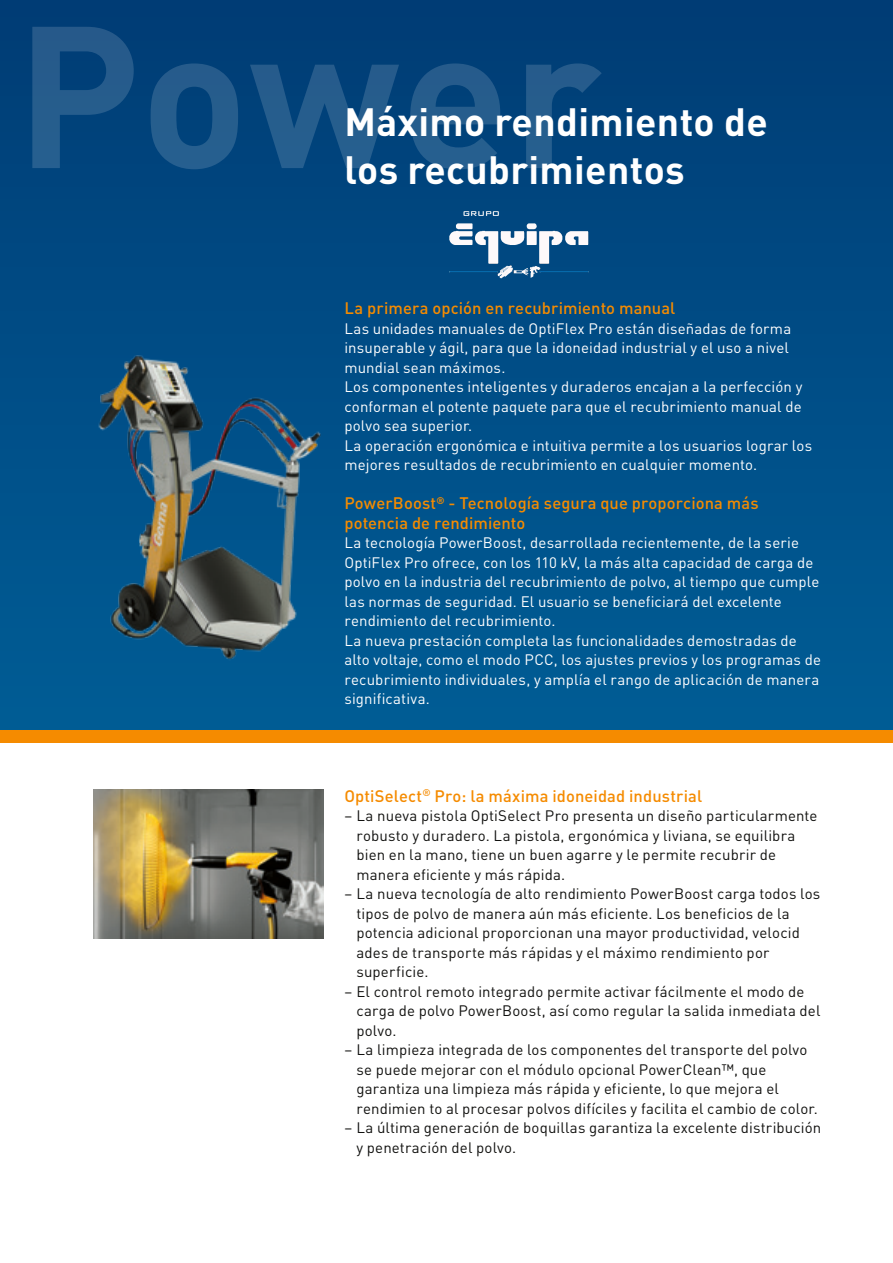
<style>
.page{position:relative;width:893px;height:1263px;background:#fff}
.page>*{position:absolute;margin:0;border:0;box-sizing:border-box;transform-origin:0 0}
.t1{font:700 198.45px "DIN Pro";letter-spacing:.005em;color:#fff}
.Haupttitel_Weiss_Bol{font:700 39px/48px "DIN Pro";letter-spacing:.01em;color:#fff}
.Subtitle_Orange_Medi{font:500 16.5px/19.5px "DIN Pro";letter-spacing:.005em;color:#f58b00}
.Untertitel_Orange_Me{font:500 16.5px "DIN Pro";letter-spacing:.01em;color:#f58b00}
.Text_Schwarz_Regular{font:15px/19.5px "DIN Pro";letter-spacing:.01em;color:#11110f}
.Text_Weiss_Regular_1{font:15px/19.5px "DIN Pro";letter-spacing:.01em;color:#fff}
</style>
<div class="page">
<div style="left:0;top:0;width:893px;height:737px;background:linear-gradient(to bottom,#003c75,#005d96)"></div>
<div style="left:0;top:730px;width:893px;height:13px;background:#f58b00"></div>
<img style="left:54px;top:334px;width:280px;height:335px">
<img style="left:94px;top:789px;width:229px;height:149px">
<img style="left:420px;top:194px;width:198px;height:99px">
<h1 class="t1" style="left:16px;top:-69px;width:588px">Power</h1>
<p class="Haupttitel_Weiss_Bol" style="left:344px;top:93px;width:425px">Máximo rendimiento de los recubrimientos</p>
<p class="Subtitle_Orange_Medi" style="left:344px;top:297px;width:332px">La primera opción en recubrimiento manual</p>
<p class="Text_Weiss_Regular_1" style="left:344px;top:317px;width:448px">Las unidades manuales de OptiFlex Pro están diseñadas de forma insuperable y ágil, para que la idoneidad industrial y el uso a nivel mundial sean máximos.</p>
<p class="Text_Weiss_Regular_1" style="left:344px;top:375px;width:459px;text-align:justify">Los componentes inteligentes y duraderos encajan a la perfección y conforman el potente paquete para que el recubrimiento manual de polvo sea superior.</p>
<p class="Text_Weiss_Regular_1" style="left:344px;top:434px;width:469px">La operación ergonómica e intuitiva permite a los usuarios lograr los mejores resultados de recubrimiento en cualquier momento.</p>
<p class="Subtitle_Orange_Medi" style="left:344px;top:492px;width:416px">PowerBoost<sup>®</sup> - Tecnología segura que proporciona más potencia de rendimiento</p>
<p class="Text_Weiss_Regular_1" style="left:344px;top:531px;width:476px">La tecnología PowerBoost, desarrollada recientemente, de la serie OptiFlex Pro ofrece, con los 110 kV, la más alta capacidad de carga de polvo en la industria del recubrimiento de polvo, al tiempo que cumple las normas de seguridad. El usuario se beneficiará del excelente rendimiento del recubrimiento.</p>
<p class="Text_Weiss_Regular_1" style="left:344px;top:629px;width:478px">La nueva prestación completa las funcionalidades demostradas de alto voltaje, como el modo PCC, los ajustes previos y los programas de recubrimiento individuales, y amplía el rango de aplicación de manera significativa.</p>
<p class="Untertitel_Orange_Me" style="left:344px;top:782px;width:359px">OptiSelect<sup>®</sup> Pro: la máxima idoneidad industrial</p>
<p class="Text_Schwarz_Regular" style="left:356px;top:804px;width:463px;text-indent:-12px">– La nueva pistola OptiSelect Pro presenta un diseño particularmente robusto y duradero. La pistola, ergonómica y liviana, se equilibra bien en la mano, tiene un buen agarre y le permite recubrir de manera eficiente y más rápida.</p>
<p class="Text_Schwarz_Regular" style="left:356px;top:882px;width:465px;text-indent:-12px">– La nueva tecnología de alto rendimiento PowerBoost carga todos los tipos de polvo de manera aún más eficiente. Los beneficios de la potencia adicional proporcionan una mayor productividad, velocid ades de transporte más rápidas y el máximo rendimiento por superficie.</p>
<p class="Text_Schwarz_Regular" style="left:356px;top:980px;width:465px;text-indent:-12px">– El control remoto integrado permite activar fácilmente el modo de carga de polvo PowerBoost, así como regular la salida inmediata del polvo.</p>
<p class="Text_Schwarz_Regular" style="left:356px;top:1038px;width:463px;text-indent:-12px">– La limpieza integrada de los componentes del transporte del polvo se puede mejorar con el módulo opcional PowerClean™, que garantiza una limpieza más rápida y eficiente, lo que mejora el rendimien to al procesar polvos difíciles y facilita el cambio de color.</p>
<p class="Text_Schwarz_Regular" style="left:356px;top:1116px;width:466px;text-indent:-12px">– La última generación de boquillas garantiza la excelente distribución y penetración del polvo.</p>
</div>
